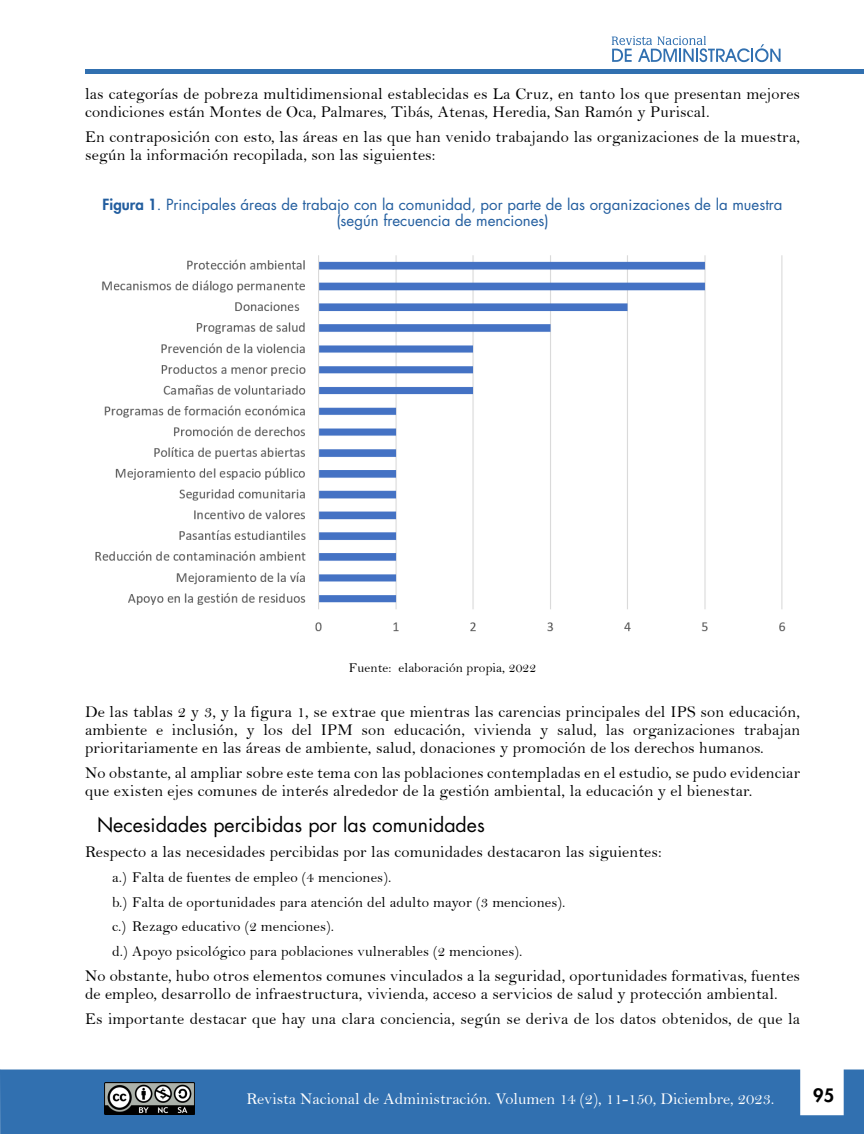
<style>
.page{position:relative;width:864px;height:1134px;background:#fff}
.page>*{position:absolute;margin:0;border:0;box-sizing:border-box;transform-origin:0 0}
.t1{font:19.5px "Futura Std";color:#000}
.t2{font:800 18px "Futura Std";color:#000}
.t3{font:16.5px/18px "Bell";letter-spacing:.01em;color:#000}
.t4{font:16.5px "Bell";color:#fff}
.t5{font:15px/24.8px "Bell";letter-spacing:.01em;color:#000}
.t6{font:15px/16.5px "Futura Std";color:#235e9f;text-align:center}
.t7{font:13.5px "Bell";letter-spacing:.01em;color:#000}
.s1{font-weight:800}
</style>
<div class="page">
<svg style="left:612px;top:36px;width:169px;height:26px"></svg>
<div style="left:85px;top:69px;width:779px;height:5px;background:#3170b0"></div>
<div style="left:0;top:1070px;width:864px;height:64px;background:#3170b0"></div>
<img style="left:104px;top:1083px;width:90px;height:31px">
<img style="left:95px;top:255px;width:691px;height:377px">
<p class="t3" style="left:85px;top:84px;width:717px">las categorías de pobreza multidimensional establecidas es La Cruz, en tanto los que presentan mejores condiciones están Montes de Oca, Palmares, Tibás, Atenas, Heredia, San Ramón y Puriscal.</p>
<p class="t3" style="left:85px;top:127px;width:717px">En contraposición con esto, las áreas en las que han venido trabajando las organizaciones de la muestra, según la información recopilada, son las siguientes:</p>
<p class="t6" style="left:103px;top:196px;width:681px"><span class="s1">Figura 1</span>. Principales áreas de trabajo con la comunidad, por parte de las organizaciones de la muestra (según frecuencia de menciones)</p>
<p class="t7" style="left:349px;top:659px;width:189px">Fuente: elaboración propia, 2022</p>
<p class="t3" style="left:85px;top:702px;width:717px;text-align:justify">De las tablas 2 y 3, y la figura 1, se extrae que mientras las carencias principales del IPS son educación, ambiente e inclusión, y los del IPM son educación, vivienda y salud, las organizaciones trabajan prioritariamente en las áreas de ambiente, salud, donaciones y promoción de los derechos humanos.</p>
<p class="t3" style="left:85px;top:763px;width:717px">No obstante, al ampliar sobre este tema con las poblaciones contempladas en el estudio, se pudo evidenciar que existen ejes comunes de interés alrededor de la gestión ambiental, la educación y el bienestar.</p>
<p class="t1" style="left:97px;top:813px;width:389px">Necesidades percibidas por las comunidades</p>
<p class="t3" style="left:85px;top:843px;width:578px">Respecto a las necesidades percibidas por las comunidades destacaron las siguientes:</p>
<p class="t5" style="left:112px;top:865px;width:455px">a.) Falta de fuentes de empleo (4 menciones).<br>b.) Falta de oportunidades para atención del adulto mayor (3 menciones). c.) Rezago educativo (2 menciones).<br>d.) Apoyo psicológico para poblaciones vulnerables (2 menciones).</p>
<p class="t3" style="left:85px;top:967px;width:717px">No obstante, hubo otros elementos comunes vinculados a la seguridad, oportunidades formativas, fuentes de empleo, desarrollo de infraestructura, vivienda, acceso a servicios de salud y protección ambiental.</p>
<p class="t3" style="left:85px;top:1009px;width:717px">Es importante destacar que hay una clara conciencia, según se deriva de los datos obtenidos, de que la</p>
<p class="t4" style="left:247px;top:1088px;width:529px">Revista Nacional de Administración. Volumen 14 (2), 11-150, Diciembre, 2023.</p>
<p class="t2" style="left:813px;top:1084px;width:22px">95</p>
</div>
